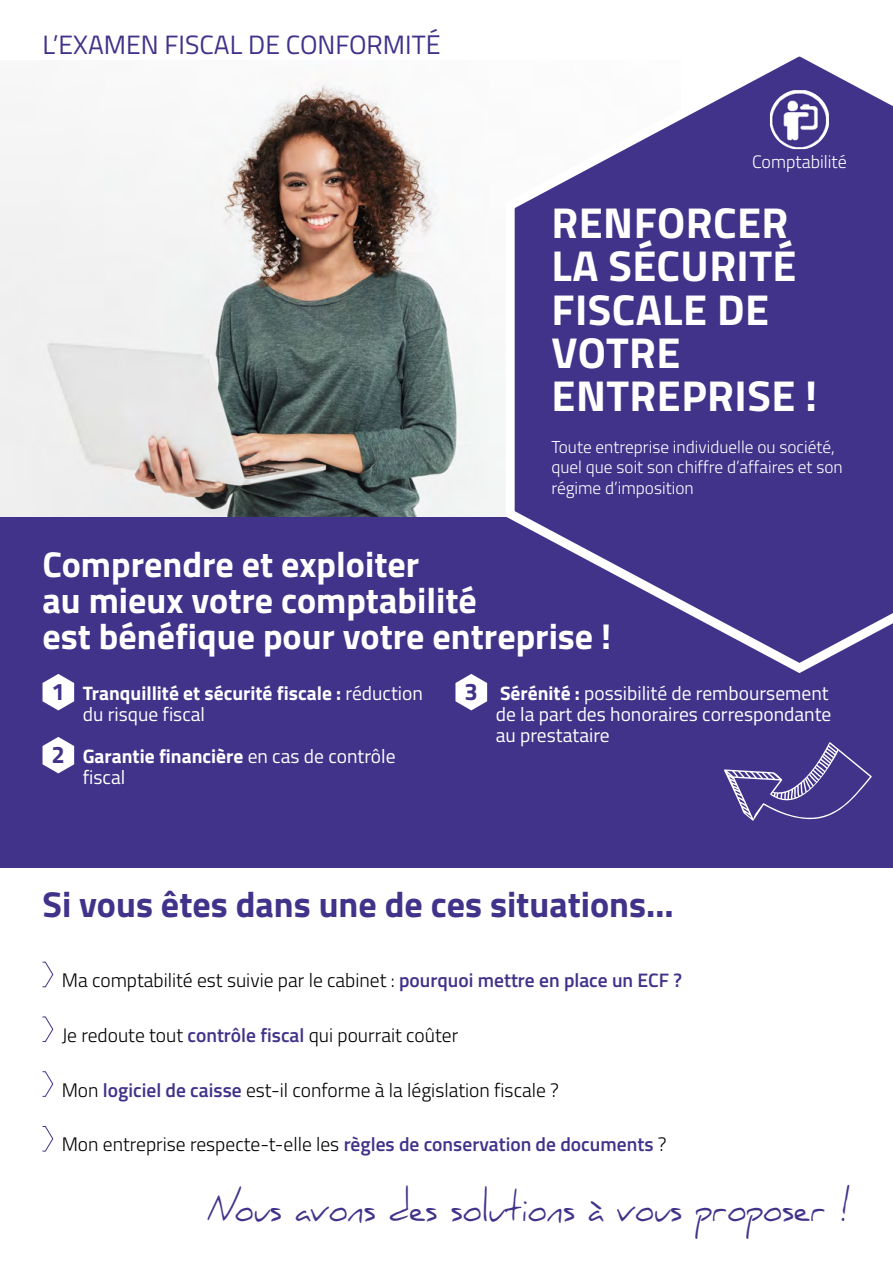
<style>
.page{position:relative;width:893px;height:1263px;background:#fff}
.page>*{position:absolute;margin:0;border:0;box-sizing:border-box;transform-origin:0 0}
.t1{font:700 43.35px/43.3px "Titillium";letter-spacing:.01em;color:#fff}
.t2{font:39.3px "Daniel";color:#41328a;scale:.8 1}
.t3{font:700 36px/36px "Titillium";color:#fff}
.t4{font:700 36px "Titillium";color:#41328a}
.t5{font:26.55px "Titillium";color:#41328a}
.t6{font:300 19.5px "Titillium";color:#000}
.t7{font:19.5px/21px "Titillium";color:#fff}
.t8{font:700 19.5px/21px "Titillium";color:#fff}
.t9{font:300 18px "Titillium";color:#fff}
.t10{font:300 17.25px/20.9px "Titillium";color:#fff}
.s1{font-size:27px}
.s2{font-size:24px;color:#41328a}
.s3{font-weight:400}
.s4{font-weight:700;font-size:24px;color:#41328a}
.s5{font-weight:700}
.s6{font-weight:600;color:#41328a}
</style>
<div class="page">
<img style="left:0;top:83px;width:501px;height:434px">
<div style="left:0;top:517px;width:893px;height:350px;background:#41328a"></div>
<svg style="left:43px;top:674px;width:31px;height:36px"></svg>
<svg style="left:43px;top:737px;width:31px;height:36px"></svg>
<svg style="left:455px;top:674px;width:32px;height:36px"></svg>
<svg style="left:724px;top:742px;width:148px;height:79px"></svg>
<svg style="left:501px;top:56px;width:392px;height:617px"></svg>
<div style="left:551px;top:205px;width:333px;height:293px;background:#41328a"></div>
<svg style="left:42px;top:961px;width:12px;height:26px"></svg>
<svg style="left:42px;top:1016px;width:12px;height:26px"></svg>
<svg style="left:42px;top:1071px;width:12px;height:26px"></svg>
<svg style="left:42px;top:1126px;width:12px;height:26px"></svg>
<img style="left:770px;top:90px;width:59px;height:59px">
<h3 class="t5" style="left:43px;top:26px;width:400px">L’EXAMEN FISCAL DE CONFORMIT<span class="s1">É</span></h3>
<p class="t9" style="left:752px;top:148px;width:96px">Comptabilité</p>
<h1 class="t1" style="left:552px;top:199px;width:267px">RENFORCER<br>LA SÉCURITÉ<br>FISCALE DE<br>VOTRE<br>ENTREPRISE !</h1>
<p class="t10" style="left:551px;top:435px;width:293px">Toute entreprise individuelle ou société, quel que soit son chiffre d’affaires et son régime d’imposition</p>
<h3 class="t3" style="left:43px;top:544px;width:570px">Comprendre et exploiter<br>au mieux votre comptabilité<br>est bénéfique pour votre entreprise !</h3>
<p class="t8" style="left:83px;top:682px;width:342px;text-indent:-31px"><span class="s2">1</span> Tranquillité et sécurité fiscale : <span class="s3">réduction du risque fiscal</span></p>
<p class="t7" style="left:83px;top:745px;width:314px;text-indent:-31px"><span class="s4">2</span> <span class="s5">Garantie financière</span> en cas de contrôle fiscal</p>
<p class="t7" style="left:496px;top:682px;width:337px;text-indent:-31px"><span class="s4">3</span> <span class="s5">Sérénité :</span> possibilité de remboursement de la part des honoraires correspondante au prestataire</p>
<h3 class="t4" style="left:43px;top:877px;width:633px">Si vous êtes dans une de ces situations…</h3>
<p class="t6" style="left:62px;top:966px;width:622px">Ma comptabilité est suivie par le cabinet : <span class="s6">pourquoi mettre en place un ECF ?</span></p>
<p class="t6" style="left:62px;top:1021px;width:398px">Je redoute tout <span class="s6">contrôle fiscal</span> qui pourrait coûter</p>
<p class="t6" style="left:62px;top:1076px;width:499px">Mon <span class="s6">logiciel de caisse</span> est-il conforme à la législation fiscale ?</p>
<p class="t6" style="left:62px;top:1130px;width:606px">Mon entreprise respecte-t-elle les <span class="s6">règles de conservation de documents</span> ?</p>
<h2 class="t2" style="left:207px;top:1184px;width:806px">Nous avons des solutions à vous proposer !</h2>
</div>
